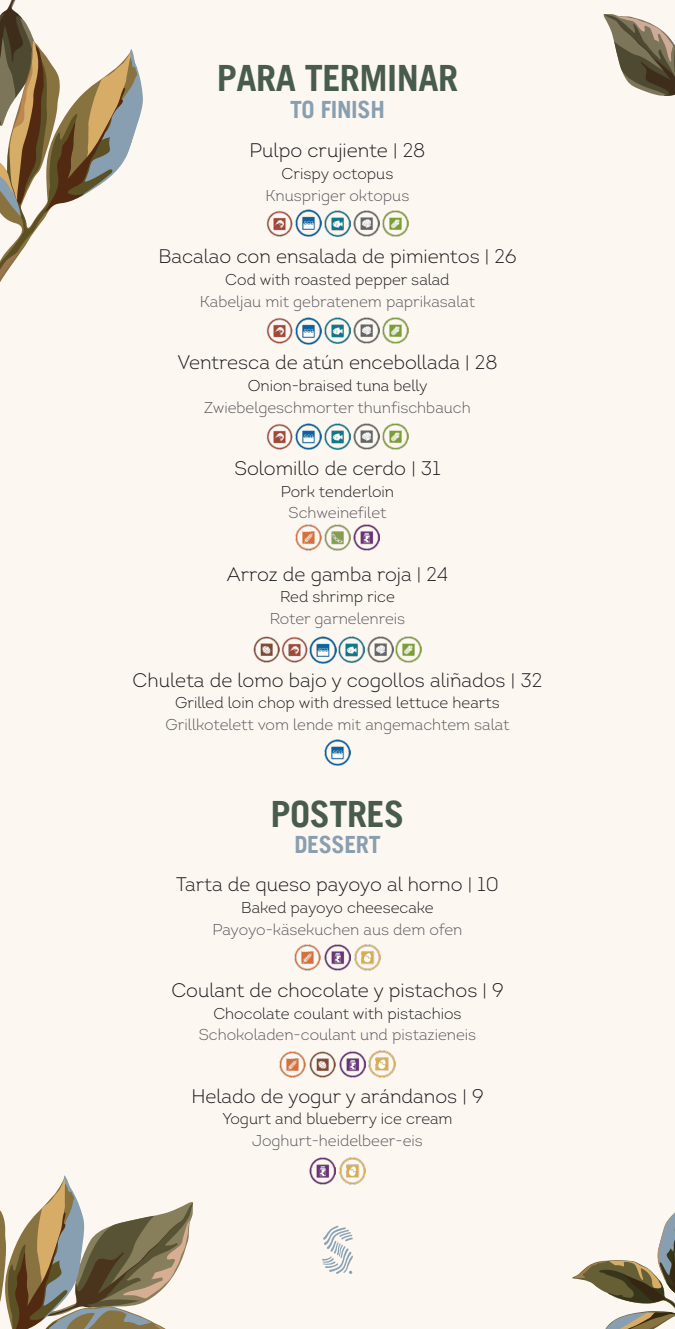
<style>
.page{position:relative;width:675px;height:1329px;background:#fdf7f1}
.page>*{position:absolute;margin:0;border:0;box-sizing:border-box;transform-origin:0 0}
.t1{font:700 36.25px "Trade Gothic LT";letter-spacing:-.015em;color:#485c4d}
.t2{font:700 23.75px "Trade Gothic LT";letter-spacing:-.015em;color:#879fb0}
.t3{font:300 19.62px "Intro";color:#1a171c}
.t4{font:300 15.69px "Intro";color:#58535b}
.t5{font:300 15.69px "Intro";color:#1a171c}
</style>
<div class="page">
<svg style="left:603px;top:14px;width:72px;height:82px"></svg>
<svg style="left:0;top:1175px;width:193px;height:154px"></svg>
<svg style="left:0;top:0;width:143px;height:282px"></svg>
<svg style="left:572px;top:1212px;width:103px;height:117px"></svg>
<svg style="left:322px;top:1225px;width:31px;height:49px"></svg>
<img style="left:324px;top:739px;width:27px;height:27px">
<img style="left:339px;top:1157px;width:27px;height:27px">
<img style="left:309px;top:1158px;width:26px;height:26px">
<img style="left:309px;top:1051px;width:26px;height:26px">
<img style="left:279px;top:1051px;width:26px;height:26px">
<img style="left:369px;top:1051px;width:27px;height:26px">
<img style="left:339px;top:1051px;width:26px;height:26px">
<img style="left:294px;top:944px;width:26px;height:26px">
<img style="left:354px;top:944px;width:27px;height:26px">
<img style="left:324px;top:944px;width:26px;height:26px">
<img style="left:325px;top:210px;width:25px;height:26px">
<img style="left:295px;top:210px;width:27px;height:26px">
<img style="left:266px;top:210px;width:26px;height:26px">
<img style="left:383px;top:210px;width:26px;height:26px">
<img style="left:354px;top:210px;width:26px;height:26px">
<img style="left:325px;top:318px;width:25px;height:26px">
<img style="left:295px;top:318px;width:27px;height:26px">
<img style="left:266px;top:318px;width:26px;height:26px">
<img style="left:383px;top:318px;width:26px;height:26px">
<img style="left:354px;top:318px;width:26px;height:26px">
<img style="left:310px;top:637px;width:27px;height:26px">
<img style="left:253px;top:637px;width:26px;height:26px">
<img style="left:339px;top:637px;width:26px;height:26px">
<img style="left:396px;top:637px;width:26px;height:26px">
<img style="left:367px;top:637px;width:26px;height:26px">
<img style="left:282px;top:637px;width:26px;height:26px">
<img style="left:325px;top:423px;width:25px;height:26px">
<img style="left:295px;top:423px;width:27px;height:27px">
<img style="left:266px;top:423px;width:26px;height:26px">
<img style="left:383px;top:423px;width:26px;height:26px">
<img style="left:354px;top:423px;width:26px;height:26px">
<img style="left:296px;top:525px;width:26px;height:26px">
<img style="left:353px;top:525px;width:26px;height:26px">
<img style="left:325px;top:525px;width:26px;height:26px">
<h1 class="t1" style="left:217px;top:56px;width:243px">PARA TERMINAR</h1>
<p class="t2" style="left:290px;top:95px;width:96px">TO FINISH</p>
<p class="t3" style="left:250px;top:138px;width:177px">Pulpo crujiente | 28</p>
<p class="t5" style="left:282px;top:164px;width:113px">Crispy octopus</p>
<p class="t4" style="left:266px;top:186px;width:145px">Knuspriger oktopus</p>
<p class="t3" style="left:158px;top:244px;width:360px">Bacalao con ensalada de pimientos | 26</p>
<p class="t5" style="left:225px;top:270px;width:226px">Cod with roasted pepper salad</p>
<p class="t4" style="left:200px;top:291px;width:277px">Kabeljau mit gebratenem paprikasalat</p>
<p class="t3" style="left:178px;top:350px;width:321px">Ventresca de atún encebollada | 28</p>
<p class="t5" style="left:248px;top:376px;width:182px">Onion-braised tuna belly</p>
<p class="t4" style="left:204px;top:397px;width:268px">Zwiebelgeschmorter thunfischbauch</p>
<p class="t3" style="left:234px;top:456px;width:208px">Solomillo de cerdo | 31</p>
<p class="t5" style="left:281px;top:481px;width:115px">Pork tenderloin</p>
<p class="t4" style="left:289px;top:503px;width:99px">Schweinefilet</p>
<p class="t3" style="left:227px;top:562px;width:223px">Arroz de gamba roja | 24</p>
<p class="t5" style="left:280px;top:587px;width:116px">Red shrimp rice</p>
<p class="t4" style="left:270px;top:609px;width:137px">Roter garnelenreis</p>
<p class="t3" style="left:133px;top:667px;width:411px">Chuleta de lomo bajo y cogollos aliñados | 32</p>
<p class="t5" style="left:175px;top:693px;width:326px">Grilled loin chop with dressed lettuce hearts</p>
<p class="t4" style="left:166px;top:715px;width:345px">Grillkotelett vom lende mit angemachtem salat</p>
<h1 class="t1" style="left:271px;top:791px;width:135px">POSTRES</h1>
<p class="t2" style="left:294px;top:829px;width:88px">DESSERT</p>
<p class="t3" style="left:176px;top:872px;width:324px">Tarta de queso payoyo al horno | 10</p>
<p class="t5" style="left:241px;top:897px;width:194px">Baked payoyo cheesecake</p>
<p class="t4" style="left:213px;top:919px;width:251px">Payoyo-käsekuchen aus dem ofen</p>
<p class="t3" style="left:171px;top:978px;width:334px">Coulant de chocolate y pistachos | 9</p>
<p class="t5" style="left:213px;top:1003px;width:250px">Chocolate coulant with pistachios</p>
<p class="t4" style="left:199px;top:1025px;width:279px">Schokoladen-coulant und pistazieneis</p>
<p class="t3" style="left:192px;top:1083px;width:293px">Helado de yogur y arándanos | 9</p>
<p class="t5" style="left:222px;top:1109px;width:232px">Yogurt and blueberry ice cream</p>
<p class="t4" style="left:252px;top:1131px;width:172px">Joghurt-heidelbeer-eis</p>
</div>
